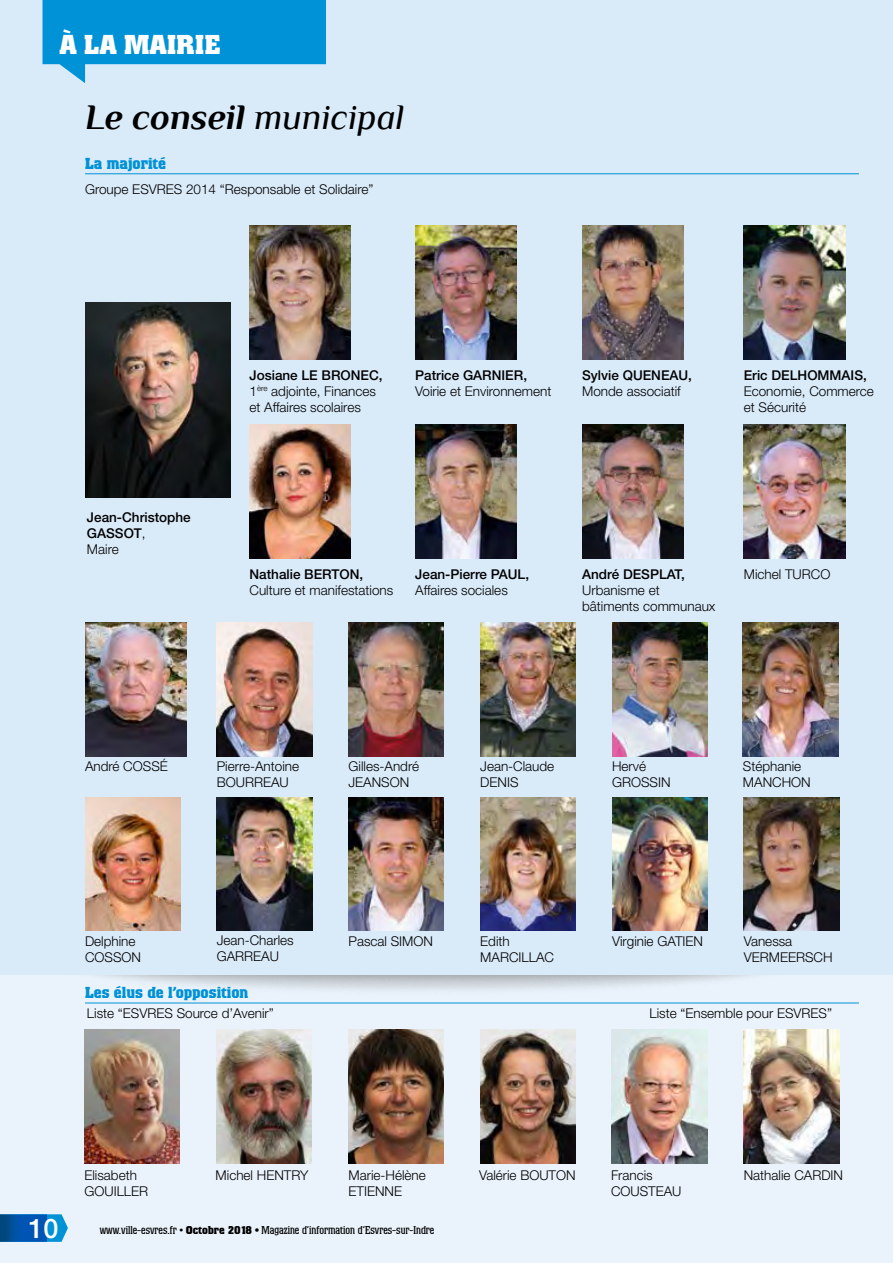
<style>
.page{position:relative;width:893px;height:1263px;background:#fff}
.page>*{position:absolute;margin:0;border:0;box-sizing:border-box;transform-origin:0 0}
.t1{font:italic 700 36px "Philosopher";color:#000}
.t2{font:700 27px "Colossalis";letter-spacing:.01em;color:#fff}
.t3{font:500 27px "Helvetica Neue LT Std";color:#fff}
.t4{font:700 15.75px "Colossalis";color:#0092d6}
.t5{font:300 13.5px/16.2px "Helvetica Neue LT Std";color:#000}
.t6{font:500 13.5px/16.2px "Helvetica Neue LT Std";color:#000}
.t7{font:11.25px "Colossalis";color:#000}
.s1{font-weight:400}
.s2{font-weight:300}
.s3{font-weight:500}
.s4{font-weight:700}
</style>
<div class="page">
<img style="left:0;top:0;width:893px;height:1263px">
<h2 class="t2" style="left:60px;top:29px;width:162px">À LA MAIRIE</h2>
<h1 class="t1" style="left:85px;top:98px;width:321px">Le conseil <span class="s1">municipal</span></h1>
<p class="t4" style="left:85px;top:154px;width:83px">La majorité</p>
<p class="t5" style="left:85px;top:181px;width:290px">Groupe ESVRES 2014 “Responsable et Solidaire”</p>
<p class="t6" style="left:87px;top:509px;width:105px">Jean-Christophe<br>GASSOT<span class="s2">,<br>Maire</span></p>
<p class="t5" style="left:250px;top:366px;width:135px"><span class="s3">Josiane LE BRONEC,<br></span>1<sup>ère</sup> adjointe, Finances et Affaires scolaires</p>
<p class="t6" style="left:415px;top:367px;width:113px">Patrice GARNIER,</p>
<p class="t5" style="left:415px;top:383px;width:138px">Voirie et Environnement</p>
<p class="t6" style="left:582px;top:367px;width:111px">Sylvie QUENEAU,</p>
<p class="t5" style="left:582px;top:383px;width:100px">Monde associatif</p>
<p class="t6" style="left:744px;top:367px;width:125px">Eric DELHOMMAIS,</p>
<p class="t5" style="left:744px;top:383px;width:132px">Economie, Commerce et Sécurité</p>
<p class="t6" style="left:250px;top:566px;width:115px">Nathalie BERTON,</p>
<p class="t5" style="left:250px;top:582px;width:145px">Culture et manifestations</p>
<p class="t6" style="left:415px;top:566px;width:115px">Jean-Pierre PAUL,</p>
<p class="t5" style="left:415px;top:582px;width:94px">Affaires sociales</p>
<p class="t6" style="left:582px;top:566px;width:104px">André DESPLAT,</p>
<p class="t5" style="left:582px;top:582px;width:135px">Urbanisme et bâtiments communaux</p>
<p class="t5" style="left:744px;top:566px;width:88px">Michel TURCO</p>
<p class="t5" style="left:85px;top:758px;width:84px">André COSSÉ</p>
<p class="t5" style="left:217px;top:758px;width:84px">Pierre-Antoine<br>BOURREAU</p>
<p class="t5" style="left:349px;top:758px;width:72px">Gilles-André<br>JEANSON</p>
<p class="t5" style="left:480px;top:758px;width:76px">Jean-Claude<br>DENIS</p>
<p class="t5" style="left:612px;top:758px;width:60px">Hervé<br>GROSSIN</p>
<p class="t5" style="left:743px;top:758px;width:69px">Stéphanie<br>MANCHON</p>
<p class="t5" style="left:85px;top:933px;width:58px">Delphine<br>COSSON</p>
<p class="t5" style="left:217px;top:932px;width:79px">Jean-Charles<br>GARREAU</p>
<p class="t5" style="left:349px;top:933px;width:86px">Pascal SIMON</p>
<p class="t5" style="left:480px;top:933px;width:75px">Edith<br>MARCILLAC</p>
<p class="t5" style="left:612px;top:933px;width:92px">Virginie GATIEN</p>
<p class="t5" style="left:744px;top:933px;width:90px">Vanessa<br>VERMEERSCH</p>
<p class="t4" style="left:85px;top:984px;width:165px">Les élus de l’opposition</p>
<p class="t5" style="left:87px;top:1005px;width:188px">Liste “ESVRES Source d’Avenir”</p>
<p class="t5" style="left:649px;top:1005px;width:184px">Liste “Ensemble pour ESVRES”</p>
<p class="t5" style="left:84px;top:1167px;width:65px">Elisabeth<br>GOUILLER</p>
<p class="t5" style="left:479px;top:1167px;width:98px">Valérie BOUTON</p>
<p class="t5" style="left:349px;top:1167px;width:79px">Marie-Hélène<br>ETIENNE</p>
<p class="t5" style="left:216px;top:1167px;width:94px">Michel HENTRY</p>
<p class="t5" style="left:611px;top:1167px;width:72px">Francis<br>COUSTEAU</p>
<p class="t5" style="left:744px;top:1167px;width:101px">Nathalie CARDIN</p>
<h2 class="t3" style="left:28px;top:1212px;width:32px">10</h2>
<p class="t7" style="left:100px;top:1223px;width:336px">www.ville-esvres.fr • <span class="s4">Octobre 2018 •</span> Magazine d’information d’Esvres-sur-Indre</p>
</div>
